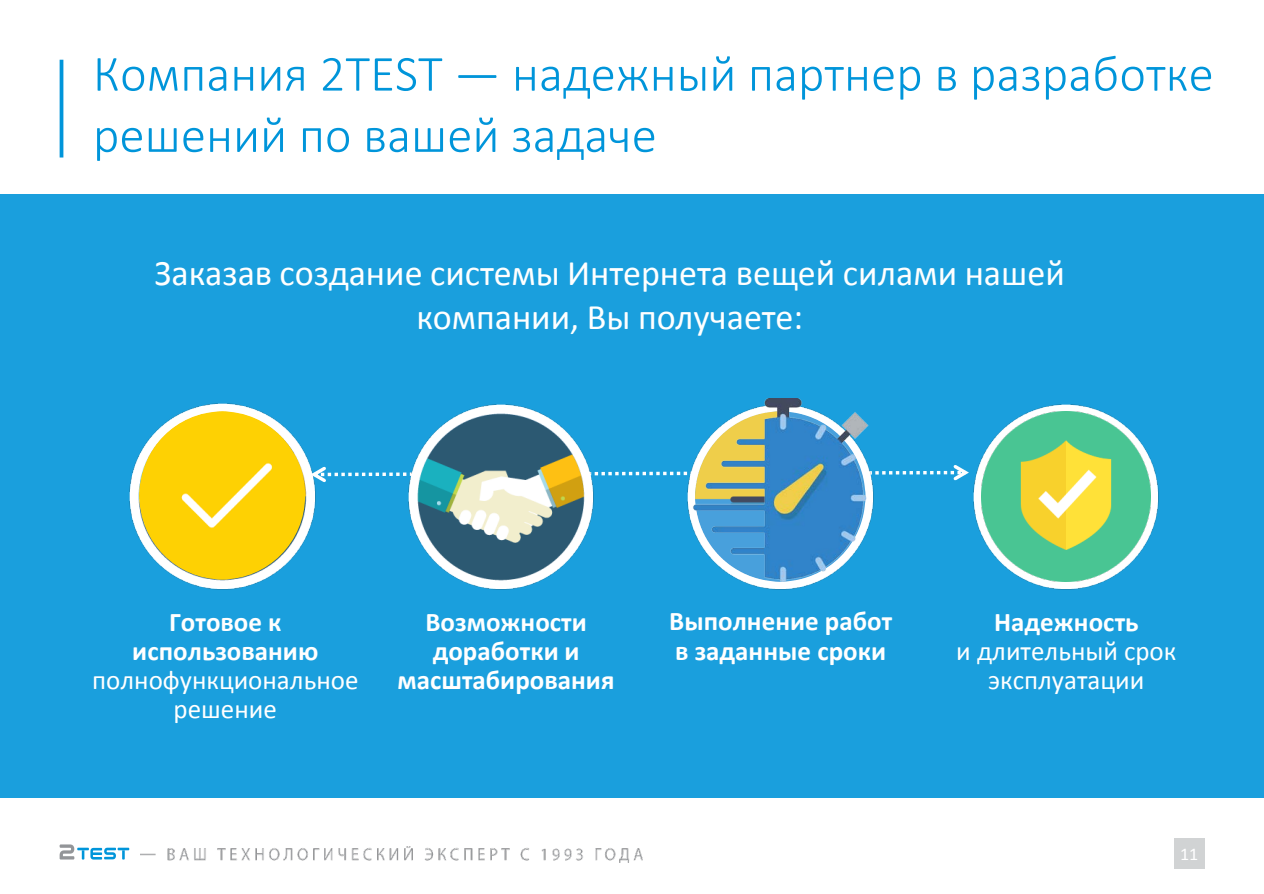
<style>
.page{position:relative;width:1264px;height:894px;background:#fff}
.page>*{position:absolute;margin:0;border:0;box-sizing:border-box;transform-origin:0 0}
.t1{font:300 51px/61.2px "Calibri";color:#0095da}
.t2{font:36px/43.2px "Calibri";color:#fff;text-align:center}
.t3{font:27px/29.1px "Calibri";color:#fff;text-align:center}
.t4{font:700 27px/29.1px "Calibri";color:#fff;text-align:center}
.t5{font:18px "Calibri";color:#fff}
.s1{font-weight:700}
</style>
<div class="page">
<div style="left:1173px;top:838px;width:31px;height:30px;background:#d1d3d4"></div>
<img style="left:141px;top:846px;width:501px;height:16px">
<svg style="left:60px;top:844px;width:69px;height:15px"></svg>
<hr style="left:60px;top:60px;width:3px;height:97px;background:#0095da">
<div style="left:0;top:195px;width:1263px;height:603px;background:#1a9fdd"></div>
<svg style="left:320px;top:465px;width:648px;height:18px"></svg>
<img style="left:682px;top:465px;width:196px;height:125px">
<img style="left:688px;top:399px;width:183px;height:182px">
<img style="left:403px;top:404px;width:195px;height:186px">
<img style="left:968px;top:404px;width:191px;height:186px">
<img style="left:981px;top:411px;width:169px;height:170px">
<img style="left:129px;top:403px;width:191px;height:187px">
<div style="left:139px;top:411px;width:166px;height:168px;background:#fed103;border-radius:50%"></div>
<p class="t1" style="left:93px;top:43px;width:1122px">Компания 2TEST — надежный партнер в разработке решений по вашей задаче</p>
<p class="t2" style="left:154px;top:252px;width:911px">Заказав создание системы Интернета вещей силами нашей компании, Вы получаете:</p>
<p class="t3" style="left:92px;top:607px;width:268px"><span class="s1">Готовое к использованию </span>полнофункциональное решение</p>
<p class="t4" style="left:397px;top:607px;width:218px">Возможности доработки и масштабирования</p>
<p class="t4" style="left:669px;top:606px;width:224px;text-align:left">Выполнение работ в заданные сроки</p>
<p class="t3" style="left:955px;top:607px;width:222px"><span class="s1">Надежность<br></span>и длительный срок эксплуатации</p>
<p class="t5" style="left:1179px;top:842px;width:20px">11</p>
</div>
